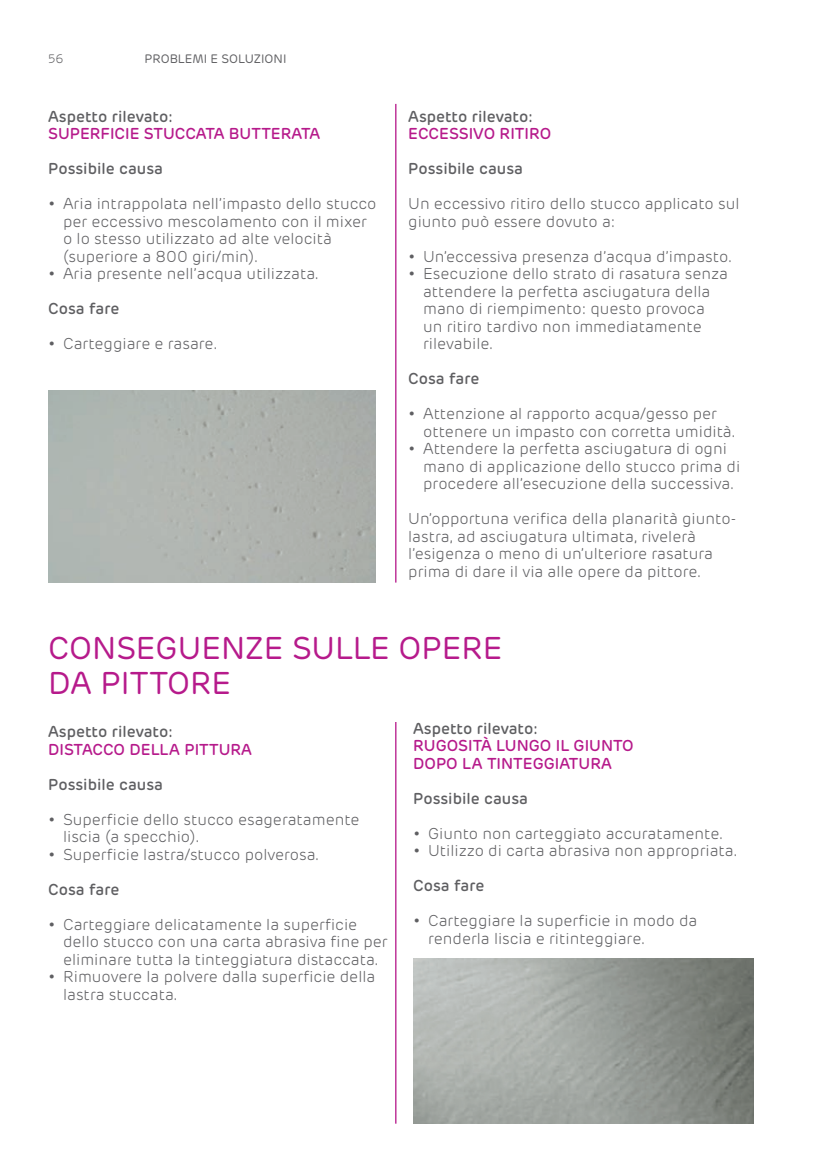
<style>
.page{position:relative;width:820px;height:1167px;background:#fff}
.page>*{position:absolute;margin:0;border:0;box-sizing:border-box;transform-origin:0 0}
.t1{font:31.5px/35px "Rubrik";color:#b61a8b}
.t2{font:300 15.75px/17.5px "Rubrik";color:#5f5f62}
.t3{font:500 15.75px "Rubrik";color:#5f5f62}
.t4{font:500 15.75px/17.5px "Rubrik";color:#b61a8b}
.t5{font:12.25px "Rubrik";color:#5f5f62}
.t6{font:300 12.25px "Rubrik";color:#5f5f62}
</style>
<div class="page">
<img style="left:48px;top:390px;width:328px;height:192px">
<img style="left:413px;top:958px;width:340px;height:165px">
<hr style="left:395px;top:104px;width:1px;height:478px;background:#b61a8b">
<hr style="left:395px;top:722px;width:1px;height:401px;background:#b61a8b">
<p class="t6" style="left:48px;top:52px;width:17px">56</p>
<p class="t5" style="left:144px;top:51px;width:143px">PROBLEMI E SOLUZIONI</p>
<p class="t3" style="left:48px;top:106px;width:126px">Aspetto rilevato:</p>
<p class="t4" style="left:48px;top:125px;width:273px">SUPERFICIE STUCCATA BUTTERATA</p>
<p class="t3" style="left:48px;top:159px;width:116px">Possibile causa</p>
<p class="t2" style="left:63px;top:195px;width:315px;text-indent:-15px">• Aria intrappolata nell’impasto dello stucco per eccessivo mescolamento con il mixer o lo stesso utilizzato ad alte velocità (superiore a 800 giri/min).</p>
<p class="t2" style="left:48px;top:265px;width:272px">• Aria presente nell’acqua utilizzata.</p>
<p class="t3" style="left:48px;top:299px;width:73px">Cosa fare</p>
<p class="t2" style="left:48px;top:335px;width:171px">• Carteggiare e rasare.</p>
<p class="t3" style="left:408px;top:107px;width:126px">Aspetto rilevato:</p>
<p class="t4" style="left:408px;top:125px;width:144px">ECCESSIVO RITIRO</p>
<p class="t3" style="left:408px;top:159px;width:116px">Possibile causa</p>
<p class="t2" style="left:408px;top:195px;width:332px">Un eccessivo ritiro dello stucco applicato sul giunto può essere dovuto a:</p>
<p class="t2" style="left:408px;top:248px;width:325px">• Un’eccessiva presenza d’acqua d’impasto.</p>
<p class="t2" style="left:423px;top:265px;width:306px;text-indent:-15px">• Esecuzione dello strato di rasatura senza attendere la perfetta asciugatura della mano di riempimento: questo provoca un ritiro tardivo non immediatamente rilevabile.</p>
<p class="t3" style="left:408px;top:369px;width:73px">Cosa fare</p>
<p class="t2" style="left:423px;top:405px;width:314px;text-indent:-15px">• Attenzione al rapporto acqua/gesso per ottenere un impasto con corretta umidità.</p>
<p class="t2" style="left:423px;top:440px;width:318px;text-indent:-15px">• Attendere la perfetta asciugatura di ogni mano di applicazione dello stucco prima di procedere all’esecuzione della successiva.</p>
<p class="t2" style="left:408px;top:510px;width:329px">Un’opportuna verifica della planarità giunto&shy;lastra, ad asciugatura ultimata, rivelerà l’esigenza o meno di un’ulteriore rasatura prima di dare il via alle opere da pittore.</p>
<h1 class="t1" style="left:48px;top:631px;width:455px">CONSEGUENZE SULLE OPERE<br>DA PITTORE</h1>
<p class="t3" style="left:413px;top:719px;width:126px">Aspetto rilevato:</p>
<p class="t4" style="left:413px;top:737px;width:222px">RUGOSITÀ LUNGO IL GIUNTO<br>DOPO LA TINTEGGIATURA</p>
<p class="t3" style="left:413px;top:789px;width:116px">Possibile causa</p>
<p class="t2" style="left:413px;top:825px;width:312px">• Giunto non carteggiato accuratamente.</p>
<p class="t2" style="left:413px;top:842px;width:326px">• Utilizzo di carta abrasiva non appropriata.</p>
<p class="t3" style="left:413px;top:876px;width:73px">Cosa fare</p>
<p class="t2" style="left:428px;top:912px;width:270px;text-indent:-15px">• Carteggiare la superficie in modo da renderla liscia e ritinteggiare.</p>
<p class="t3" style="left:48px;top:722px;width:126px">Aspetto rilevato:</p>
<p class="t4" style="left:48px;top:741px;width:205px">DISTACCO DELLA PITTURA</p>
<p class="t3" style="left:48px;top:775px;width:116px">Possibile causa</p>
<p class="t2" style="left:63px;top:811px;width:298px;text-indent:-15px">• Superficie dello stucco esageratamente liscia (a specchio).</p>
<p class="t2" style="left:48px;top:846px;width:273px">• Superficie lastra/stucco polverosa.</p>
<p class="t3" style="left:48px;top:880px;width:73px">Cosa fare</p>
<p class="t2" style="left:63px;top:916px;width:326px;text-indent:-15px">• Carteggiare delicatamente la superficie dello stucco con una carta abrasiva fine per eliminare tutta la tinteggiatura distaccata.</p>
<p class="t2" style="left:63px;top:968px;width:313px;text-indent:-15px">• Rimuovere la polvere dalla superficie della lastra stuccata.</p>
</div>
